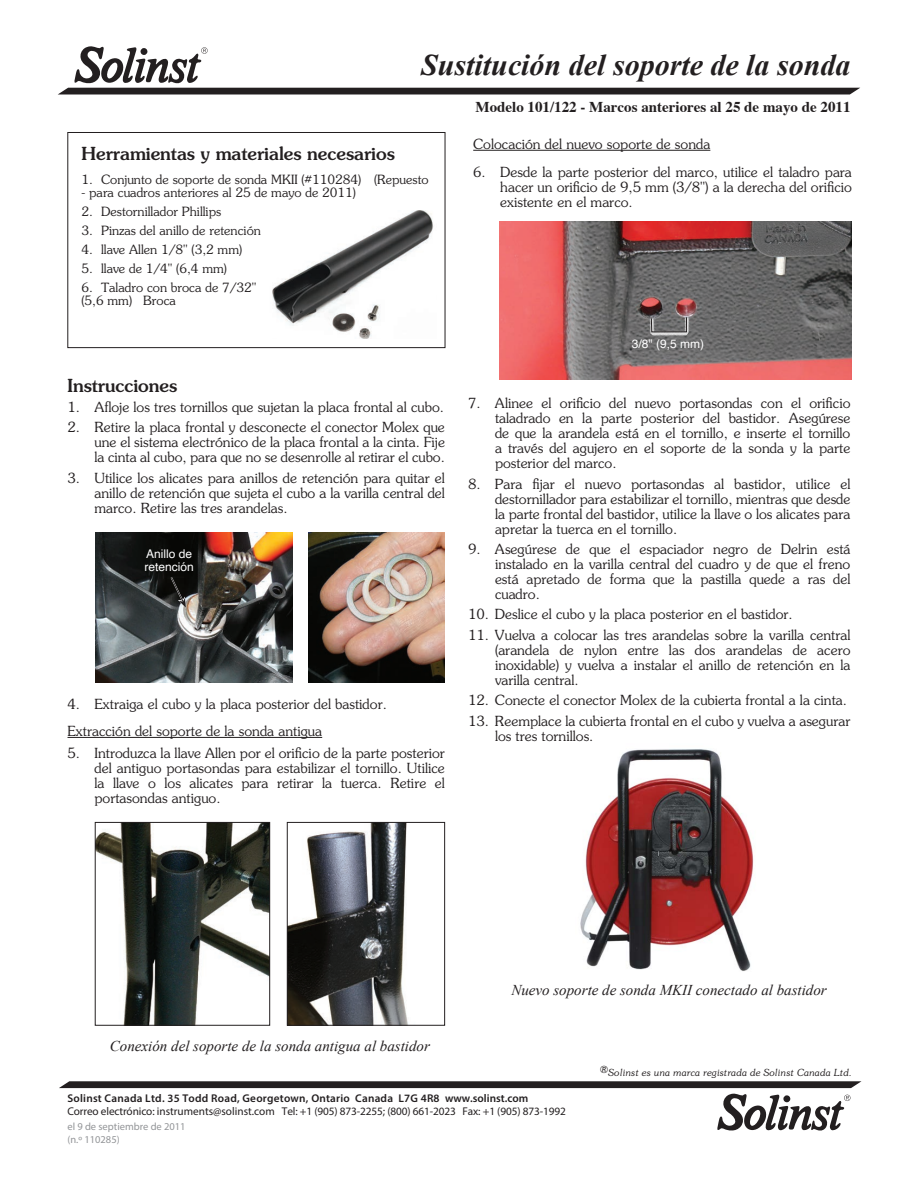
<style>
.page{position:relative;width:918px;height:1188px;background:#fff}
.page>*{position:absolute;margin:0;border:0;box-sizing:border-box;transform-origin:0 0}
.t1{font:italic 700 30px "Times New Roman";color:#231f20}
.ToolBox_Title{font:500 18px "Souvenir Std";color:#231f20}
.Subtitle{font:500 18px "Souvenir Std";color:#231f20}
.Figure_Caption{font:italic 15px "Times New Roman";color:#231f20}
.t2{font:700 15px "Times";color:#231f20}
.Numbered_Paragraph{font:300 13.95px/15px "Souvenir Std";color:#231f20;text-align:justify}
.t3{font:300 12.75px/13.5px "Souvenir Std";color:#231f20}
.Figure_Text_Justify{font:12px/12.8px "Helvetica";color:#fff}
.t4{font:11.25px "Myriad Pro";letter-spacing:-.01em;color:#231f20}
.t5{font:600 11.25px "Myriad Pro";letter-spacing:.02em;color:#231f20}
.t6{font:10.5px/13px "Myriad Pro";color:#939598}
.t7{font:italic 300 9.75px "Souvenir Std";color:#231f20}
</style>
<div class="page">
<svg style="left:59px;top:1081px;width:803px;height:50px"></svg>
<svg style="left:58px;top:46px;width:802px;height:48px"></svg>
<img style="left:580px;top:749px;width:174px;height:222px">
<img style="left:95px;top:533px;width:197px;height:150px">
<div style="left:68px;top:132px;width:377px;height:216px;border:1px solid #231f20"></div>
<hr style="left:473px;top:150px;width:237px;height:1px;background:#231f20">
<hr style="left:68px;top:737px;width:254px;height:1px;background:#231f20">
<img style="left:308px;top:533px;width:137px;height:150px">
<svg style="left:169px;top:575px;width:17px;height:33px"></svg>
<img style="left:289px;top:824px;width:120px;height:200px">
<div style="left:287px;top:822px;width:158px;height:204px;border:1px solid #231f20"></div>
<img style="left:97px;top:824px;width:171px;height:200px">
<div style="left:95px;top:822px;width:175px;height:204px;border:1px solid #231f20"></div>
<img style="left:272px;top:211px;width:161px;height:127px">
<img style="left:500px;top:221px;width:352px;height:159px">
<svg style="left:642px;top:298px;width:54px;height:54px;background:#796a6a"></svg>
<h1 class="t1" style="left:421px;top:44px;width:431px">Sustitución del soporte de la sonda</h1>
<p class="t2" style="left:476px;top:93px;width:376px">Modelo 101/122 - Marcos anteriores al 25 de mayo de 2011</p>
<p class="ToolBox_Title" style="left:82px;top:143px;width:315px">Herramientas y materiales necesarios</p>
<p class="t3" style="left:82px;top:172px;width:349px">1. Conjunto de soporte de sonda MKII (#110284) (Repuesto</p>
<p class="t3" style="left:82px;top:186px;width:276px">- para cuadros anteriores al 25 de mayo de 2011)</p>
<p class="t3" style="left:82px;top:205px;width:141px">2. Destornillador Phillips</p>
<p class="t3" style="left:82px;top:224px;width:181px">3. Pinzas del anillo de retención</p>
<p class="t3" style="left:82px;top:243px;width:162px">4. llave Allen 1/8" (3,2 mm)</p>
<p class="t3" style="left:82px;top:262px;width:147px">5. llave de 1/4" (6,4 mm)</p>
<p class="t3" style="left:82px;top:280px;width:176px">6. Taladro con broca de 7/32" (5,6 mm) Broca</p>
<p class="Subtitle" style="left:68px;top:374px;width:111px">Instrucciones</p>
<p class="Numbered_Paragraph" style="left:68px;top:400px;width:378px">1. Afloje los tres tornillos que sujetan la placa frontal al cubo.</p>
<p class="Numbered_Paragraph" style="left:94px;top:420px;width:352px;text-indent:-27px">2. Retire la placa frontal y desconecte el conector Molex que une el sistema electrónico de la placa frontal a la cinta. Fije la cinta al cubo, para que no se desenrolle al retirar el cubo.</p>
<p class="Numbered_Paragraph" style="left:94px;top:470px;width:352px;text-indent:-27px">3. Utilice los alicates para anillos de retención para quitar el anillo de retención que sujeta el cubo a la varilla central del marco. Retire las tres arandelas.</p>
<p class="Figure_Text_Justify" style="left:144px;top:548px;width:51px">Anillo de retención</p>
<p class="Numbered_Paragraph" style="left:68px;top:696px;width:321px">4. Extraiga el cubo y la placa posterior del bastidor.</p>
<p class="Numbered_Paragraph" style="left:68px;top:724px;width:256px">Extracción del soporte de la sonda antigua</p>
<p class="Numbered_Paragraph" style="left:94px;top:745px;width:352px;text-indent:-27px">5. Introduzca la llave Allen por el orificio de la parte posterior del antiguo portasondas para estabilizar el tornillo. Utilice la llave o los alicates para retirar la tuerca. Retire el portasondas antiguo.</p>
<p class="Numbered_Paragraph" style="left:473px;top:136px;width:239px">Colocación del nuevo soporte de sonda</p>
<p class="Numbered_Paragraph" style="left:500px;top:165px;width:353px;text-indent:-27px">6. Desde la parte posterior del marco, utilice el taladro para hacer un orificio de 9,5 mm (3/8") a la derecha del orificio existente en el marco.</p>
<p class="Figure_Text_Justify" style="left:632px;top:338px;width:74px">3/8" (9,5 mm)</p>
<p class="Numbered_Paragraph" style="left:495px;top:396px;width:357px;text-indent:-27px">7. Alinee el orificio del nuevo portasondas con el orificio taladrado en la parte posterior del bastidor. Asegúrese de que la arandela está en el tornillo, e inserte el tornillo a través del agujero en el soporte de la sonda y la parte posterior del marco.</p>
<p class="Numbered_Paragraph" style="left:495px;top:476px;width:357px;text-indent:-27px">8. Para fijar el nuevo portasondas al bastidor, utilice el destornillador para estabilizar el tornillo, mientras que desde la parte frontal del bastidor, utilice la llave o los alicates para apretar la tuerca en el tornillo.</p>
<p class="Numbered_Paragraph" style="left:495px;top:542px;width:357px;text-indent:-27px">9. Asegúrese de que el espaciador negro de Delrin está instalado en la varilla central del cuadro y de que el freno está apretado de forma que la pastilla quede a ras del cuadro.</p>
<p class="Numbered_Paragraph" style="left:468px;top:607px;width:326px">10. Deslice el cubo y la placa posterior en el bastidor.</p>
<p class="Numbered_Paragraph" style="left:495px;top:627px;width:357px;text-indent:-27px">11. Vuelva a colocar las tres arandelas sobre la varilla central (arandela de nylon entre las dos arandelas de acero inoxidable) y vuelva a instalar el anillo de retención en la varilla central.</p>
<p class="Numbered_Paragraph" style="left:468px;top:693px;width:381px">12. Conecte el conector Molex de la cubierta frontal a la cinta.</p>
<p class="Numbered_Paragraph" style="left:495px;top:713px;width:357px;text-indent:-27px">13. Reemplace la cubierta frontal en el cubo y vuelva a asegurar los tres tornillos.</p>
<p class="Figure_Caption" style="left:110px;top:1035px;width:322px">Conexión del soporte de la sonda antigua al bastidor</p>
<p class="Figure_Caption" style="left:511px;top:980px;width:317px">Nuevo soporte de sonda MKII conectado al bastidor</p>
<p class="t7" style="left:600px;top:1067px;width:253px">®Solinst es una marca registrada de Solinst Canada Ltd.</p>
<p class="t5" style="left:68px;top:1091px;width:462px">Solinst Canada Ltd. 35 Todd Road, Georgetown, Ontario Canada L7G 4R8 www.solinst.com</p>
<p class="t4" style="left:68px;top:1104px;width:500px">Correo electrónico: instruments@solinst.com Tel: +1 (905) 873-2255; (800) 661-2023 Fax: +1 (905) 873-1992</p>
<p class="t6" style="left:68px;top:1120px;width:120px">el 9 de septiembre de 2011 (n.º 110285)</p>
</div>
